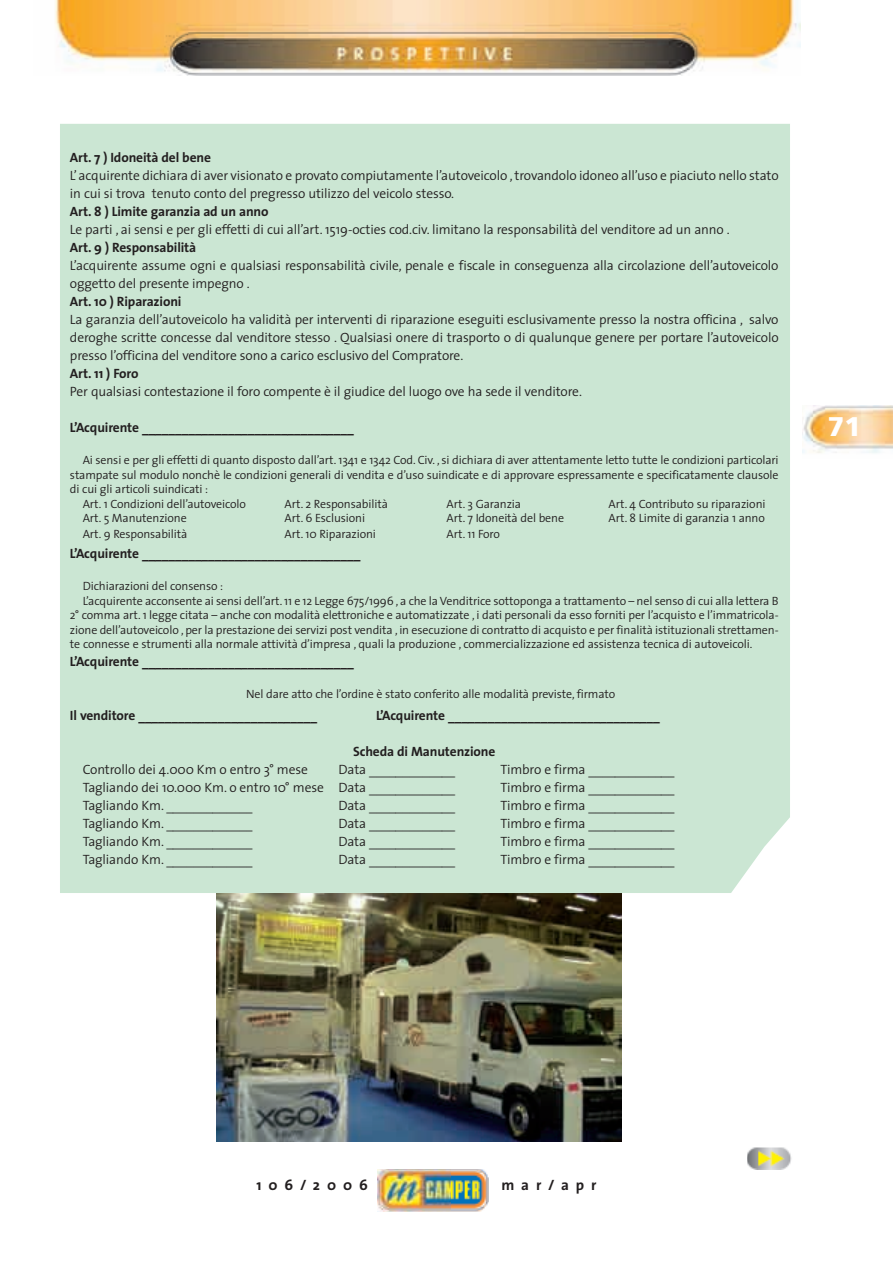
<style>
.page{position:relative;width:893px;height:1263px;background:#fff}
.page>*{position:absolute;margin:0;border:0;box-sizing:border-box;transform-origin:0 0}
.t1{font:900 27px "Frutiger";color:#fff}
.t2{font:700 15px "The Sans";letter-spacing:.46em;color:#231f20}
.t3{font:300 13.5px/18px "The Sans";letter-spacing:-.01em;color:#231f20}
.t4{font:700 13.5px "The Sans";letter-spacing:-.01em;color:#231f20}
.t5{font:300 12px "The Sans";letter-spacing:-.01em;color:#231f20}
</style>
<div class="page">
<img style="left:378px;top:1169px;width:110px;height:43px">
<div style="left:802px;top:403px;width:91px;height:55px;background:linear-gradient(to right,#faf8fb,#e9ecec)"></div>
<img style="left:802px;top:406px;width:91px;height:52px">
<img style="left:55px;top:0;width:745px;height:75px">
<img style="left:217px;top:893px;width:405px;height:249px">
<img style="left:747px;top:1147px;width:45px;height:22px">
<div style="left:60px;top:124px;width:730px;height:769px;background:#cbe6d3"></div>
<p class="t4" style="left:70px;top:146px;width:143px">Art. 7 ) Idoneità del bene</p>
<p class="t3" style="left:70px;top:166px;width:710px">L’ acquirente dichiara di aver visionato e provato compiutamente l’autoveicolo , trovandolo idoneo all’uso e piaciuto nello stato in cui si trova tenuto conto del pregresso utilizzo del veicolo stesso.</p>
<p class="t4" style="left:70px;top:200px;width:200px">Art. 8 ) Limite garanzia ad un anno</p>
<p class="t3" style="left:70px;top:220px;width:661px">Le parti , ai sensi e per gli effetti di cui all’art. 1519-octies cod.civ. limitano la responsabilità del venditore ad un anno .</p>
<p class="t4" style="left:70px;top:236px;width:128px">Art. 9 ) Responsabilità</p>
<p class="t3" style="left:70px;top:256px;width:710px">L’acquirente assume ogni e qualsiasi responsabilità civile, penale e fiscale in conseguenza alla circolazione dell’autoveicolo oggetto del presente impegno .</p>
<p class="t4" style="left:70px;top:290px;width:113px">Art. 10 ) Riparazioni</p>
<p class="t3" style="left:70px;top:310px;width:710px;text-align:justify">La garanzia dell’autoveicolo ha validità per interventi di riparazione eseguiti esclusivamente presso la nostra officina , salvo deroghe scritte concesse dal venditore stesso . Qualsiasi onere di trasporto o di qualunque genere per portare l’autoveicolo presso l’officina del venditore sono a carico esclusivo del Compratore.</p>
<p class="t4" style="left:70px;top:362px;width:70px">Art. 11 ) Foro</p>
<p class="t3" style="left:70px;top:382px;width:513px">Per qualsiasi contestazione il foro compente è il giudice del luogo ove ha sede il venditore.</p>
<p class="t4" style="left:70px;top:416px;width:285px">L’Acquirente ________________________________</p>
<p class="t5" style="left:83px;top:450px;width:697px">Ai sensi e per gli effetti di quanto disposto dall’art. 1341 e 1342 Cod. Civ. , si dichiara di aver attentamente letto tutte le condizioni particolari</p>
<p class="t5" style="left:70px;top:465px;width:710px">stampate sul modulo nonchè le condizioni generali di vendita e d’uso suindicate e di approvare espressamente e specificatamente clausole</p>
<p class="t5" style="left:70px;top:479px;width:140px">di cui gli articoli suindicati :</p>
<p class="t5" style="left:83px;top:494px;width:165px">Art. 1 Condizioni dell’autoveicolo</p>
<p class="t5" style="left:285px;top:494px;width:105px">Art. 2 Responsabilità</p>
<p class="t5" style="left:447px;top:494px;width:76px">Art. 3 Garanzia</p>
<p class="t5" style="left:609px;top:494px;width:158px">Art. 4 Contributo su riparazioni</p>
<p class="t5" style="left:83px;top:508px;width:106px">Art. 5 Manutenzione</p>
<p class="t5" style="left:284px;top:508px;width:82px">Art. 6 Esclusioni</p>
<p class="t5" style="left:447px;top:508px;width:119px">Art. 7 Idoneità del bene</p>
<p class="t5" style="left:609px;top:508px;width:158px">Art. 8 Limite di garanzia 1 anno</p>
<p class="t5" style="left:83px;top:524px;width:106px">Art. 9 Responsabilità</p>
<p class="t5" style="left:284px;top:524px;width:93px">Art. 10 Riparazioni</p>
<p class="t5" style="left:447px;top:524px;width:55px">Art. 11 Foro</p>
<p class="t4" style="left:70px;top:542px;width:292px">L’Acquirente _________________________________</p>
<p class="t5" style="left:83px;top:576px;width:142px">Dichiarazioni del consenso :</p>
<p class="t5" style="left:83px;top:591px;width:697px">L’acquirente acconsente ai sensi dell’art. 11 e 12 Legge 675/1996 , a che la Venditrice sottoponga a trattamento – nel senso di cui alla lettera B</p>
<p class="t5" style="left:70px;top:605px;width:710px">2° comma art. 1 legge citata – anche con modalità elettroniche e automatizzate , i dati personali da esso forniti per l’acquisto e l’immatricola-</p>
<p class="t5" style="left:70px;top:620px;width:710px">zione dell’autoveicolo , per la prestazione dei servizi post vendita , in esecuzione di contratto di acquisto e per finalità istituzionali strettamen-</p>
<p class="t5" style="left:70px;top:634px;width:684px">te connesse e strumenti alla normale attività d’impresa , quali la produzione , commercializzazione ed assistenza tecnica di autoveicoli.</p>
<p class="t4" style="left:70px;top:650px;width:285px">L’Acquirente ________________________________</p>
<p class="t5" style="left:246px;top:684px;width:370px">Nel dare atto che l’ordine è stato conferito alle modalità previste, firmato</p>
<p class="t4" style="left:70px;top:704px;width:249px">Il venditore ___________________________</p>
<p class="t4" style="left:376px;top:704px;width:285px">L’Acquirente ________________________________</p>
<p class="t4" style="left:353px;top:740px;width:144px">Scheda di Manutenzione</p>
<p class="t3" style="left:83px;top:760px;width:227px">Controllo dei 4.000 Km o entro 3° mese</p>
<p class="t3" style="left:339px;top:760px;width:118px">Data _____________</p>
<p class="t3" style="left:501px;top:760px;width:176px">Timbro e firma _____________</p>
<p class="t3" style="left:83px;top:778px;width:374px">Tagliando dei 10.000 Km. o entro 10° mese Data _____________</p>
<p class="t3" style="left:501px;top:778px;width:176px">Timbro e firma _____________</p>
<p class="t3" style="left:83px;top:796px;width:171px">Tagliando Km. _____________</p>
<p class="t3" style="left:338px;top:796px;width:118px">Data _____________</p>
<p class="t3" style="left:500px;top:796px;width:176px">Timbro e firma _____________</p>
<p class="t3" style="left:83px;top:814px;width:171px">Tagliando Km. _____________</p>
<p class="t3" style="left:338px;top:814px;width:118px">Data _____________</p>
<p class="t3" style="left:500px;top:814px;width:176px">Timbro e firma _____________</p>
<p class="t3" style="left:83px;top:832px;width:171px">Tagliando Km. _____________</p>
<p class="t3" style="left:338px;top:832px;width:118px">Data _____________</p>
<p class="t3" style="left:500px;top:832px;width:176px">Timbro e firma _____________</p>
<p class="t3" style="left:83px;top:850px;width:171px">Tagliando Km. _____________</p>
<p class="t3" style="left:338px;top:850px;width:118px">Data _____________</p>
<p class="t3" style="left:500px;top:850px;width:176px">Timbro e firma _____________</p>
<h1 class="t1" style="left:828px;top:410px;width:35px">71</h1>
<p class="t2" style="left:256px;top:1172px;width:113px">106/2006</p>
<p class="t2" style="left:501px;top:1172px;width:96px">mar/apr</p>
</div>
